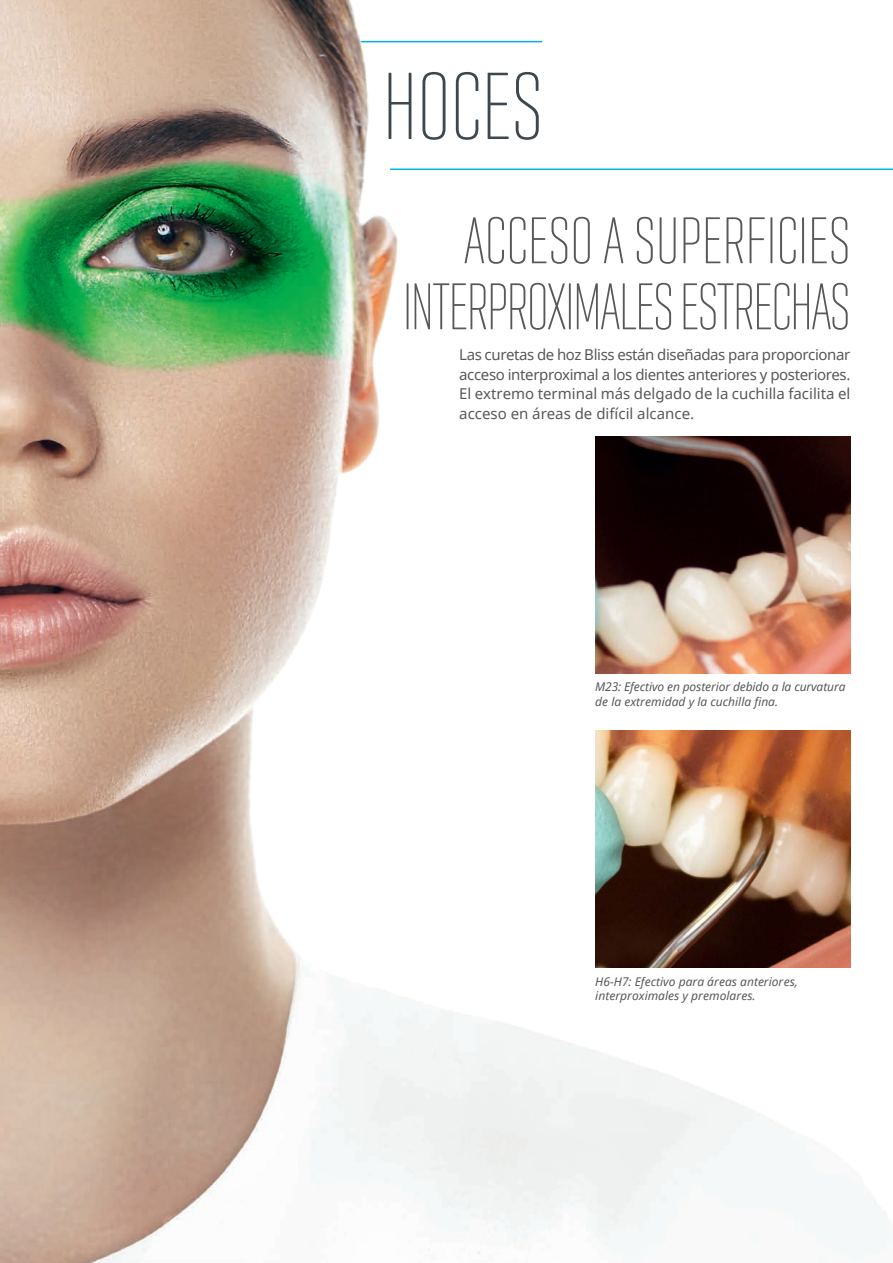
<style>
.page{position:relative;width:893px;height:1263px;background:#fff}
.page>*{position:absolute;margin:0;border:0;box-sizing:border-box;transform-origin:0 0}
.t1{font:200 97.5px "Geogrotesque X Comp";color:#3d474e}
.t2{font:200 67.5px "Geogrotesque X Comp";letter-spacing:-.025em;color:#57585a;scale:.95 1}
.t3{font:200 67.5px "Geogrotesque X Comp";color:#57585a}
.t4{font:15px/19.5px "Noto Sans";color:#57585a;text-align:justify}
.t5{font:italic 12px/14.4px "Noto Sans";color:#57585a}
</style>
<div class="page">
<img style="left:0;top:0;width:893px;height:1263px">
<img style="left:595px;top:436px;width:255px;height:237px">
<img style="left:595px;top:731px;width:255px;height:237px">
<p class="t1" style="left:383px;top:45px;width:162px">HOCES</p>
<p class="t3" style="left:463px;top:198px;width:388px">ACCESO A SUPERFICIES</p>
<p class="t2" style="left:403px;top:264px;width:473px">INTERPROXIMALES ESTRECHAS</p>
<p class="t4" style="left:459px;top:345px;width:393px">Las curetas de hoz Bliss están diseñadas para proporcionar acceso interproximal a los dientes anteriores y posteriores.<br>El extremo terminal más delgado de la cuchilla facilita el acceso en áreas de difícil alcance.</p>
<p class="t5" style="left:595px;top:680px;width:252px">M23: Efectivo en posterior debido a la curvatura</p>
<p class="t5" style="left:595px;top:694px;width:184px">de la extremidad y la cuchilla fina.</p>
<p class="t5" style="left:595px;top:974px;width:204px">H6-H7: Efectivo para áreas anteriores, interproximales y premolares.</p>
</div>
